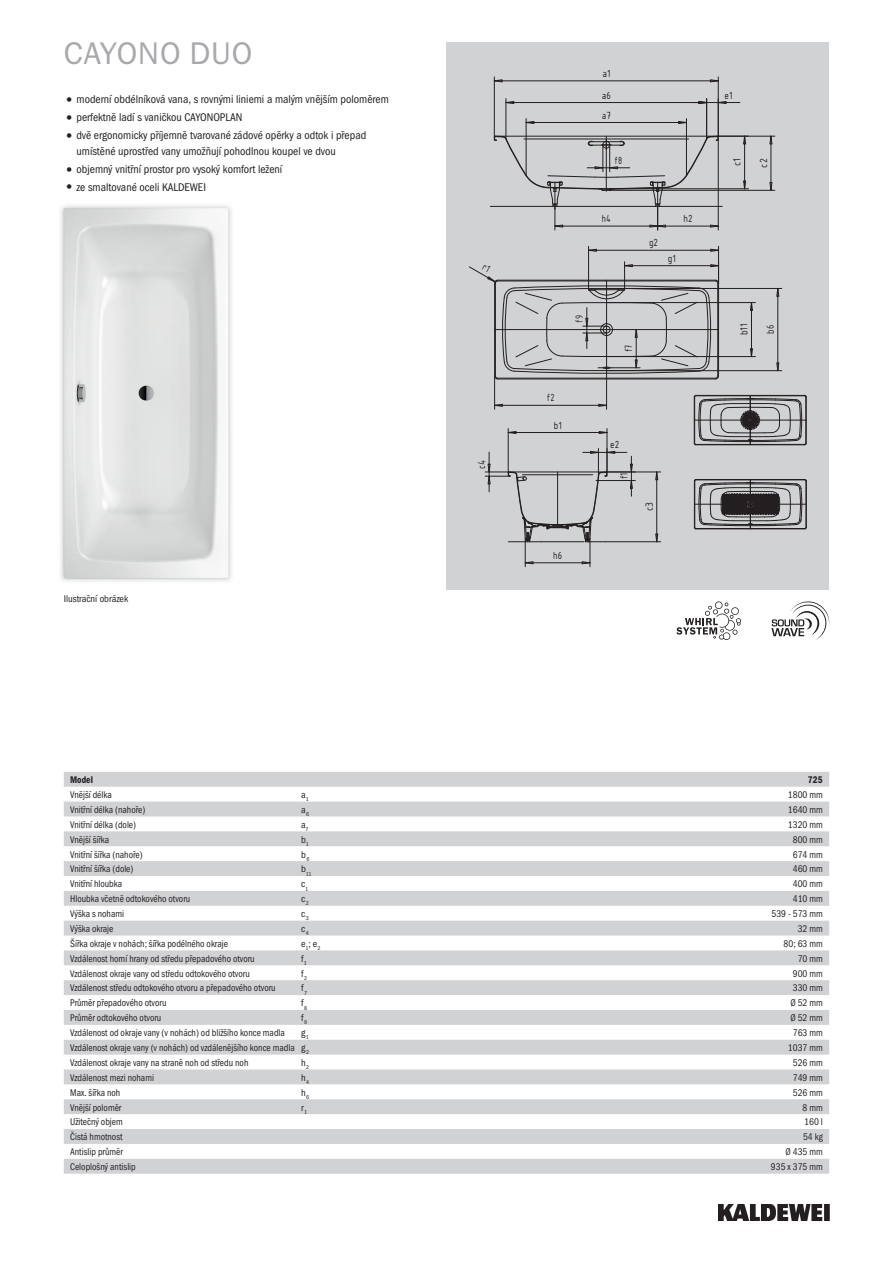
<style>
.page{position:relative;width:893px;height:1263px;background:#fff}
.page>*{position:absolute;margin:0;border:0;box-sizing:border-box;transform-origin:0 0}
.t1{font:31.5px "Franklin Gothic ITC";letter-spacing:.02em;color:#a8a9ad}
.t2{font:11.25px/15.8px "Franklin Gothic Cond ITC";color:#231f20}
.t3{font:11.1px "ISOCPEUR";color:#231f20;scale:.89 1}
.t4{font:11.1px/21.8px "ISOCPEUR";color:#231f20;scale:.91 1}
.t5{font:11.1px "ISOCPEUR";color:#231f20;scale:.82 1}
.t6{font:11.1px "ISOCPEUR";color:#231f20}
.t7{font:11.1px "ISOCPEUR";color:#231f20;scale:.95 1}
.t8{font:11.1px "ISOCPEUR";color:#231f20;scale:.83 1}
.t9{font:11.1px "ISOCPEUR";color:#231f20;scale:.9 1}
.t10{font:9.75px "Franklin Gothic Cond ITC";color:#231f20;scale:.95 1}
.t11{font:9.75px "Franklin Gothic Cond ITC";color:#231f20}
.t12{font:600 9.75px "Franklin Gothic Cond ITC";color:#231f20;scale:.95 1}
.t13{font:5.7px "Franklin Gothic Cond ITC";color:#231f20}
.s1{font-size:15.75px}
</style>
<div class="page">
<img style="left:719px;top:1204px;width:110px;height:16px">
<div style="left:446px;top:43px;width:383px;height:547px;background:#d1d2d4"></div>
<svg style="left:490px;top:77px;width:285px;height:153px"></svg>
<img style="left:60px;top:205px;width:172px;height:377px">
<img style="left:64px;top:208px;width:164px;height:370px">
<svg style="left:64px;top:772px;width:765px;height:402px"></svg>
<svg style="left:771px;top:601px;width:58px;height:39px"></svg>
<svg style="left:676px;top:601px;width:65px;height:39px"></svg>
<svg style="left:469px;top:246px;width:338px;height:321px"></svg>
<h1 class="t1" style="left:64px;top:34px;width:190px">CAYONO DUO</h1>
<p class="t2" style="left:64px;top:92px;width:327px"><span class="s1">•</span> moderní obdélníková vana, s rovnými liniemi a malým vnějším poloměrem</p>
<p class="t2" style="left:64px;top:110px;width:180px"><span class="s1">•</span> perfektně ladí s vaničkou CAYONOPLAN</p>
<p class="t2" style="left:77px;top:127px;width:291px;text-indent:-13px"><span class="s1">•</span> dvě ergonomicky příjemně tvarované zádové opěrky a odtok i přepad umístěné uprostřed vany umožňují pohodlnou koupel ve dvou</p>
<p class="t2" style="left:64px;top:161px;width:220px"><span class="s1">•</span> objemný vnitřní prostor pro vysoký komfort ležení</p>
<p class="t2" style="left:64px;top:179px;width:144px"><span class="s1">•</span> ze smaltované oceli KALDEWEI</p>
<p class="t11" style="left:64px;top:593px;width:66px">Ilustrační obrázek</p>
<p class="t9" style="left:474px;top:469px;width:12px;rotate:-90deg">c4</p>
<p class="t4" style="left:602px;top:62px;width:11px">a1 a6</p>
<p class="t3" style="left:602px;top:108px;width:12px">a7</p>
<p class="t5" style="left:614px;top:153px;width:11px">f8</p>
<p class="t8" style="left:602px;top:211px;width:12px">h4</p>
<p class="t3" style="left:683px;top:211px;width:12px">h2</p>
<p class="t3" style="left:649px;top:236px;width:12px">g2</p>
<p class="t4" style="left:668px;top:247px;width:10px">g1</p>
<p class="t5" style="left:572px;top:323px;width:11px;rotate:-90deg">f9</p>
<p class="t5" style="left:547px;top:391px;width:11px">f2</p>
<p class="t4" style="left:554px;top:414px;width:10px">b1</p>
<p class="t3" style="left:553px;top:548px;width:12px">h6</p>
<p class="t5" style="left:621px;top:352px;width:11px;rotate:-90deg">f7</p>
<p class="t3" style="left:610px;top:438px;width:12px">e2</p>
<p class="t5" style="left:617px;top:479px;width:9px;rotate:-90deg">f1</p>
<p class="t6" style="left:642px;top:511px;width:11px;rotate:-90deg">c3</p>
<p class="t4" style="left:725px;top:84px;width:10px">e1</p>
<p class="t6" style="left:730px;top:166px;width:9px;rotate:-90deg">c1</p>
<p class="t6" style="left:756px;top:168px;width:11px;rotate:-90deg">c2</p>
<p class="t7" style="left:737px;top:335px;width:14px;rotate:-90deg">b11</p>
<p class="t3" style="left:763px;top:334px;width:12px;rotate:-90deg">b6</p>
<p class="t12" style="left:70px;top:774px;width:26px">Model</p>
<p class="t12" style="left:808px;top:774px;width:17px">725</p>
<p class="t10" style="left:70px;top:789px;width:45px">Vnější délka</p>
<p class="t11" style="left:301px;top:789px;width:9px">a<sub>1</sub></p>
<p class="t10" style="left:788px;top:789px;width:38px">1800 mm</p>
<p class="t10" style="left:70px;top:804px;width:81px">Vnitřní délka (nahoře)</p>
<p class="t11" style="left:301px;top:804px;width:9px">a<sub>6</sub></p>
<p class="t10" style="left:788px;top:804px;width:38px">1640 mm</p>
<p class="t10" style="left:70px;top:819px;width:71px">Vnitřní délka (dole)</p>
<p class="t11" style="left:301px;top:819px;width:9px">a<sub>7</sub></p>
<p class="t10" style="left:788px;top:819px;width:38px">1320 mm</p>
<p class="t10" style="left:70px;top:834px;width:43px">Vnější šířka</p>
<p class="t11" style="left:301px;top:834px;width:9px">b<sub>1</sub></p>
<p class="t10" style="left:793px;top:834px;width:33px">800 mm</p>
<p class="t10" style="left:70px;top:848px;width:78px">Vnitřní šířka (nahoře)</p>
<p class="t11" style="left:301px;top:848px;width:10px">b<sub>6</sub></p>
<p class="t10" style="left:793px;top:848px;width:33px">674 mm</p>
<p class="t10" style="left:70px;top:863px;width:68px">Vnitřní šířka (dole)</p>
<p class="t13" style="left:301px;top:870px;width:12px"><sup>b</sup>11</p>
<p class="t10" style="left:793px;top:863px;width:33px">460 mm</p>
<p class="t10" style="left:70px;top:878px;width:56px">Vnitřní hloubka</p>
<p class="t11" style="left:301px;top:878px;width:8px">c<sub>1</sub></p>
<p class="t10" style="left:793px;top:878px;width:33px">400 mm</p>
<p class="t10" style="left:70px;top:893px;width:128px">Hloubka včetně odtokového otvoru</p>
<p class="t11" style="left:301px;top:893px;width:9px">c<sub>2</sub></p>
<p class="t10" style="left:793px;top:893px;width:33px">410 mm</p>
<p class="t10" style="left:70px;top:908px;width:58px">Výška s nohami</p>
<p class="t11" style="left:301px;top:908px;width:9px">c<sub>3</sub></p>
<p class="t10" style="left:771px;top:908px;width:56px">539 - 573 mm</p>
<p class="t10" style="left:70px;top:923px;width:47px">Výška okraje</p>
<p class="t11" style="left:301px;top:923px;width:9px">c<sub>4</sub></p>
<p class="t10" style="left:798px;top:923px;width:28px">32 mm</p>
<p class="t10" style="left:70px;top:938px;width:168px">Šířka okraje v nohách; šířka podélného okraje</p>
<p class="t11" style="left:301px;top:938px;width:21px">e<sub>1</sub>; e<sub>2</sub></p>
<p class="t10" style="left:784px;top:938px;width:43px">80; 63 mm</p>
<p class="t10" style="left:70px;top:953px;width:196px">Vzdálenost horní hrany od středu přepadového otvoru</p>
<p class="t11" style="left:301px;top:953px;width:7px">f<sub>1</sub></p>
<p class="t10" style="left:798px;top:953px;width:28px">70 mm</p>
<p class="t10" style="left:70px;top:967px;width:191px">Vzdálenost okraje vany od středu odtokového otvoru</p>
<p class="t11" style="left:301px;top:967px;width:7px">f<sub>2</sub></p>
<p class="t10" style="left:793px;top:967px;width:33px">900 mm</p>
<p class="t10" style="left:70px;top:982px;width:218px">Vzdálenost středu odtokového otvoru a přepadového otvoru</p>
<p class="t11" style="left:301px;top:982px;width:7px">f<sub>7</sub></p>
<p class="t10" style="left:793px;top:982px;width:33px">330 mm</p>
<p class="t10" style="left:70px;top:997px;width:103px">Průměr přepadového otvoru</p>
<p class="t11" style="left:301px;top:997px;width:7px">f<sub>8</sub></p>
<p class="t10" style="left:790px;top:997px;width:36px">Ø 52 mm</p>
<p class="t10" style="left:70px;top:1012px;width:97px">Průměr odtokového otvoru</p>
<p class="t11" style="left:301px;top:1012px;width:7px">f<sub>9</sub></p>
<p class="t10" style="left:790px;top:1012px;width:36px">Ø 52 mm</p>
<p class="t10" style="left:70px;top:1027px;width:228px">Vzdálenost od okraje vany (v nohách) od bližšího konce madla</p>
<p class="t11" style="left:301px;top:1027px;width:9px">g<sub>1</sub></p>
<p class="t10" style="left:793px;top:1027px;width:33px">763 mm</p>
<p class="t10" style="left:70px;top:1042px;width:253px">Vzdálenost okraje vany (v nohách) od vzdálenějšího konce madla g<sub>2</sub></p>
<p class="t10" style="left:788px;top:1042px;width:38px">1037 mm</p>
<p class="t10" style="left:70px;top:1057px;width:189px">Vzdálenost okraje vany na straně noh od středu noh</p>
<p class="t11" style="left:301px;top:1057px;width:9px">h<sub>2</sub></p>
<p class="t10" style="left:793px;top:1057px;width:33px">526 mm</p>
<p class="t10" style="left:70px;top:1072px;width:90px">Vzdálenost mezi nohami</p>
<p class="t11" style="left:301px;top:1072px;width:9px">h<sub>4</sub></p>
<p class="t10" style="left:793px;top:1072px;width:33px">749 mm</p>
<p class="t10" style="left:70px;top:1087px;width:54px">Max. šířka noh</p>
<p class="t11" style="left:301px;top:1087px;width:9px">h<sub>6</sub></p>
<p class="t10" style="left:793px;top:1087px;width:33px">526 mm</p>
<p class="t10" style="left:70px;top:1101px;width:55px">Vnější poloměr</p>
<p class="t11" style="left:301px;top:1101px;width:7px">r<sub>1</sub></p>
<p class="t10" style="left:803px;top:1101px;width:23px">8 mm</p>
<p class="t10" style="left:70px;top:1116px;width:57px">Užitečný objem</p>
<p class="t10" style="left:804px;top:1116px;width:21px">160 l</p>
<p class="t10" style="left:70px;top:1131px;width:57px">Čistá hmotnost</p>
<p class="t10" style="left:803px;top:1131px;width:22px">54 kg</p>
<p class="t10" style="left:70px;top:1146px;width:57px">Antislip průměr</p>
<p class="t10" style="left:785px;top:1146px;width:41px">Ø 435 mm</p>
<p class="t10" style="left:70px;top:1161px;width:71px">Celoplošný antislip</p>
<p class="t10" style="left:771px;top:1161px;width:56px">935 x 375 mm</p>
</div>
